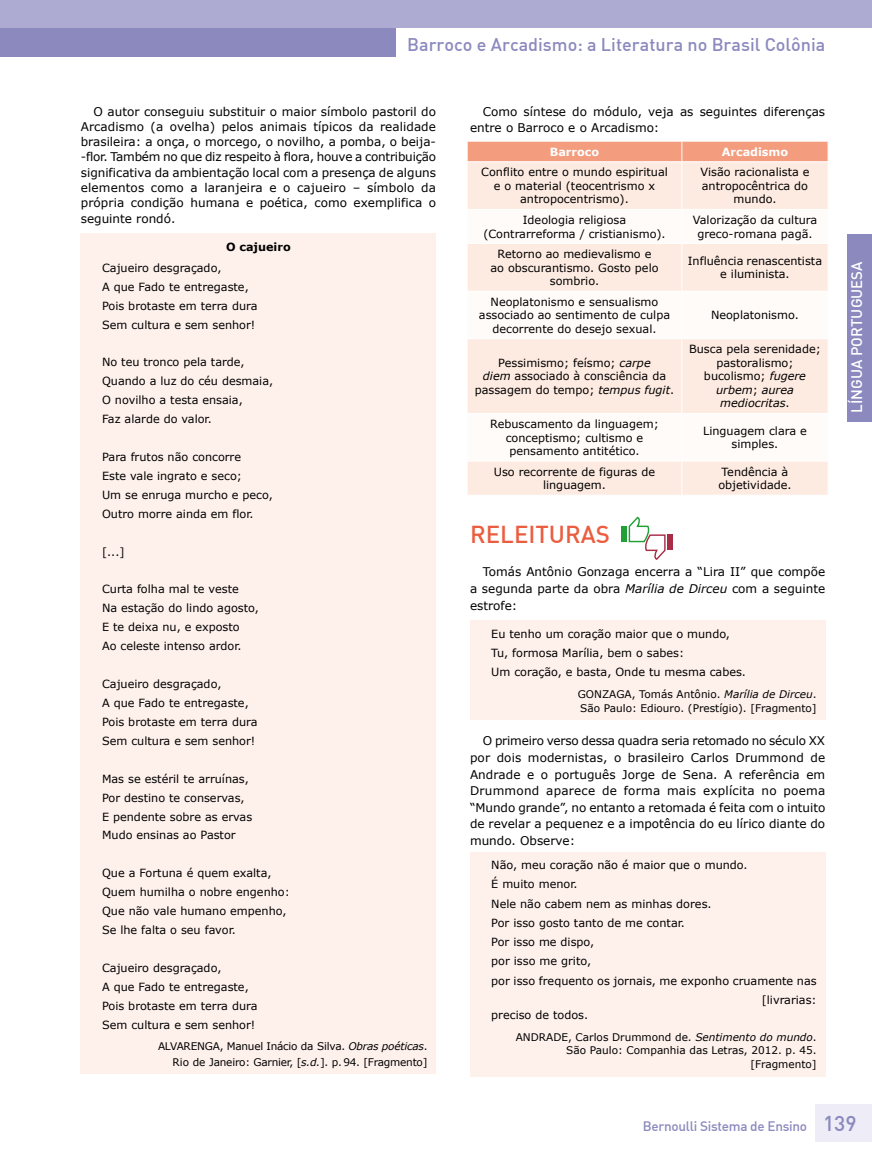
<style>
.page{position:relative;width:872px;height:1170px;background:#fff}
.page>*{position:absolute;margin:0;border:0;box-sizing:border-box;transform-origin:0 0}
.t1{font:500 24px "DIN";color:#eb5d40}
.t2{font:500 18px "DIN";color:#8b89be}
.t3{font:500 15px "DIN";color:#fff}
.t4{font:500 13.5px "DIN Alternate";letter-spacing:-.02em;color:#8b89be}
.t5{font:12px/16.6px "Verdana";color:#000;text-align:justify}
.t6{font:11.25px/18.9px "Verdana";color:#000;text-align:center}
.t7{font:700 11.25px "Verdana";color:#fff}
.t8{font:700 11.25px "Verdana";color:#000}
.t9{font:10.5px/13.5px "Verdana";color:#000}
.t10{font:10.5px/15.3px "Verdana";letter-spacing:-.02em;color:#000;text-align:right}
.s1{font-style:italic}
.s2{font-family:"DIN";font-size:21px}
</style>
<div class="page">
<div style="left:0;top:28px;width:673px;height:28px;background:#8b89be"></div>
<div style="left:0;top:0;width:872px;height:28px;background:#adabd2"></div>
<div style="left:847px;top:234px;width:25px;height:187px;background:#8b89be"></div>
<div style="left:815px;top:1104px;width:57px;height:37px;background:#edecf7"></div>
<div style="left:81px;top:233px;width:355px;height:841px;background:#fef1ec"></div>
<div style="left:468px;top:162px;width:359px;height:333px;background:#fdeae1"></div>
<svg style="left:468px;top:210px;width:359px;height:250px"></svg>
<hr style="left:681px;top:162px;width:1px;height:47px;background:#fff">
<hr style="left:681px;top:210px;width:1px;height:33px;background:#fff">
<hr style="left:681px;top:244px;width:1px;height:47px;background:#fff">
<hr style="left:681px;top:291px;width:1px;height:47px;background:#fff">
<hr style="left:681px;top:339px;width:1px;height:74px;background:#fff">
<hr style="left:681px;top:414px;width:1px;height:46px;background:#fff">
<hr style="left:681px;top:461px;width:1px;height:34px;background:#fff">
<hr style="left:467px;top:209px;width:215px;height:1px;background:#fff">
<hr style="left:682px;top:209px;width:146px;height:1px;background:#fff">
<hr style="left:467px;top:243px;width:215px;height:1px;background:#fff">
<hr style="left:682px;top:243px;width:146px;height:1px;background:#fff">
<hr style="left:467px;top:291px;width:215px;height:1px;background:#fff">
<hr style="left:682px;top:291px;width:146px;height:1px;background:#fff">
<hr style="left:467px;top:338px;width:215px;height:1px;background:#fff">
<hr style="left:682px;top:338px;width:146px;height:1px;background:#fff">
<hr style="left:467px;top:413px;width:215px;height:1px;background:#fff">
<hr style="left:682px;top:413px;width:146px;height:1px;background:#fff">
<hr style="left:467px;top:460px;width:215px;height:1px;background:#fff">
<hr style="left:682px;top:460px;width:146px;height:1px;background:#fff">
<div style="left:467px;top:141px;width:361px;height:20px;background:#f49c7e"></div>
<div style="left:470px;top:620px;width:355px;height:100px;background:#fef1ec"></div>
<div style="left:470px;top:851px;width:355px;height:225px;background:#fef1ec"></div>
<div style="left:621px;top:526px;width:6px;height:16px;background:#22a038"></div>
<svg style="left:628px;top:517px;width:38px;height:43px"></svg>
<div style="left:667px;top:534px;width:6px;height:16px;background:#a92d47"></div>
<div style="left:396px;top:28px;width:476px;height:29px;background:#fff"></div>
<h2 class="t2" style="left:407px;top:33px;width:420px">Barroco e Arcadismo: a Literatura no Brasil Colônia</h2>
<p class="t5" style="left:81px;top:103px;width:357px;line-height:15.3px;text-indent:13px">O autor conseguiu substituir o maior símbolo pastoril do Arcadismo (a ovelha) pelos animais típicos da realidade brasileira: a onça, o morcego, o novilho, a pomba, o beija--flor. Também no que diz respeito à flora, houve a contribuição significativa da ambientação local com a presença de alguns elementos como a laranjeira e o cajueiro – símbolo da própria condição humana e poética, como exemplifica o seguinte rondó.</p>
<p class="t8" style="left:226px;top:239px;width:66px">O cajueiro</p>
<p class="t6" style="left:102px;top:258px;width:157px;text-align:left">Cajueiro desgraçado,<br>A que Fado te entregaste,<br>Pois brotaste em terra dura<br>Sem cultura e sem senhor!</p>
<p class="t6" style="left:102px;top:353px;width:173px;text-align:left">No teu tronco pela tarde,<br>Quando a luz do céu desmaia,<br>O novilho a testa ensaia,<br>Faz alarde do valor.</p>
<p class="t6" style="left:102px;top:447px;width:172px;text-align:left">Para frutos não concorre<br>Este vale ingrato e seco;<br>Um se enruga murcho e peco,<br>Outro morre ainda em flor.</p>
<p class="t6" style="left:102px;top:542px;width:24px">[...]</p>
<p class="t6" style="left:102px;top:579px;width:158px;text-align:left">Curta folha mal te veste<br>Na estação do lindo agosto,<br>E te deixa nu, e exposto<br>Ao celeste intenso ardor.</p>
<p class="t6" style="left:102px;top:674px;width:157px;text-align:left">Cajueiro desgraçado,<br>A que Fado te entregaste,<br>Pois brotaste em terra dura<br>Sem cultura e sem senhor!</p>
<p class="t6" style="left:102px;top:769px;width:152px;text-align:left">Mas se estéril te arruínas,<br>Por destino te conservas,<br>E pendente sobre as ervas<br>Mudo ensinas ao Pastor</p>
<p class="t6" style="left:102px;top:863px;width:189px;text-align:left">Que a Fortuna é quem exalta,<br>Quem humilha o nobre engenho:<br>Que não vale humano empenho,<br>Se lhe falta o seu favor.</p>
<p class="t6" style="left:102px;top:958px;width:157px;text-align:left">Cajueiro desgraçado,<br>A que Fado te entregaste,<br>Pois brotaste em terra dura<br>Sem cultura e sem senhor!</p>
<p class="t10" style="left:158px;top:1038px;width:271px">ALVARENGA, Manuel Inácio da Silva. <span class="s1">Obras poéticas</span>.<br>Rio de Janeiro: Garnier, [<span class="s1">s.d.</span>]. p. 94. [Fragmento]</p>
<p class="t5" style="left:470px;top:103px;width:357px;text-indent:13px">Como síntese do módulo, veja as seguintes diferenças entre o Barroco e o Arcadismo:</p>
<p class="t7" style="left:550px;top:144px;width:51px">Barroco</p>
<p class="t7" style="left:721px;top:144px;width:68px">Arcadismo</p>
<p class="t6" style="left:481px;top:165px;width:188px;line-height:13.5px">Conflito entre o mundo espiritual e o material (teocentrismo x antropocentrismo).</p>
<p class="t6" style="left:700px;top:165px;width:111px;line-height:13.5px">Visão racionalista e antropocêntrica do mundo.</p>
<p class="t6" style="left:483px;top:213px;width:184px;line-height:13.5px">Ideologia religiosa (Contrarreforma / cristianismo).</p>
<p class="t6" style="left:692px;top:213px;width:126px;line-height:13.5px">Valorização da cultura greco-romana pagã.</p>
<p class="t6" style="left:490px;top:247px;width:170px;line-height:13.5px">Retorno ao medievalismo e ao obscurantismo. Gosto pelo sombrio.</p>
<p class="t6" style="left:688px;top:254px;width:136px;line-height:13.5px">Influência renascentista e iluminista.</p>
<p class="t6" style="left:479px;top:295px;width:193px;line-height:13.5px">Neoplatonismo e sensualismo associado ao sentimento de culpa decorrente do desejo sexual.</p>
<p class="t6" style="left:711px;top:305px;width:89px">Neoplatonismo.</p>
<p class="t6" style="left:475px;top:356px;width:201px;line-height:13.5px">Pessimismo; feísmo; <span class="s1">carpe<br>diem</span> associado à consciência da passagem do tempo; <span class="s1">tempus fugit</span>.</p>
<p class="t6" style="left:689px;top:342px;width:133px;line-height:13.5px">Busca pela serenidade; pastoralismo; bucolismo; <span class="s1">fugere urbem</span>; <span class="s1">aurea mediocritas</span>.</p>
<p class="t6" style="left:490px;top:417px;width:170px;line-height:13.5px">Rebuscamento da linguagem; conceptismo; cultismo e pensamento antitético.</p>
<p class="t6" style="left:703px;top:424px;width:105px;line-height:13.5px">Linguagem clara e simples.</p>
<p class="t6" style="left:494px;top:464px;width:163px;line-height:13.5px">Uso recorrente de figuras de linguagem.</p>
<p class="t6" style="left:718px;top:464px;width:75px;line-height:13.5px;text-align:left">Tendência à objetividade.</p>
<h1 class="t1" style="left:470px;top:518px;width:142px">RELEITURAS</h1>
<p class="t5" style="left:470px;top:563px;width:357px;text-indent:13px">Tomás Antônio Gonzaga encerra a “Lira II” que compõe a segunda parte da obra <span class="s1">Marília de Dirceu</span> com a seguinte estrofe:</p>
<p class="t6" style="left:491px;top:624px;width:256px;text-align:left">Eu tenho um coração maior que o mundo,<br>Tu, formosa Marília, bem o sabes:<br>Um coração, e basta, Onde tu mesma cabes.</p>
<p class="t9" style="left:578px;top:687px;width:240px">GONZAGA, Tomás Antônio. <span class="s1">Marília de Dirceu</span>.<br>São Paulo: Ediouro. (Prestígio). [Fragmento]</p>
<p class="t5" style="left:470px;top:732px;width:357px;text-indent:13px">O primeiro verso dessa quadra seria retomado no século XX por dois modernistas, o brasileiro Carlos Drummond de Andrade e o português Jorge de Sena. A referência em Drummond aparece de forma mais explícita no poema “Mundo grande”, no entanto a retomada é feita com o intuito de revelar a pequenez e a impotência do eu lírico diante do mundo. Observe:</p>
<p class="t6" style="left:491px;top:855px;width:258px">Não, meu coração não é maior que o mundo.</p>
<p class="t6" style="left:491px;top:874px;width:88px">É muito menor.</p>
<p class="t6" style="left:491px;top:893px;width:222px">Nele não cabem nem as minhas dores.</p>
<p class="t6" style="left:491px;top:913px;width:195px">Por isso gosto tanto de me contar.</p>
<p class="t6" style="left:491px;top:932px;width:105px">Por isso me dispo,</p>
<p class="t6" style="left:491px;top:951px;width:101px">por isso me grito,</p>
<p class="t6" style="left:491px;top:970px;width:327px">por isso frequento os jornais, me exponho cruamente nas</p>
<p class="t6" style="left:761px;top:990px;width:56px">[livrarias:</p>
<p class="t6" style="left:491px;top:1005px;width:98px">preciso de todos.</p>
<p class="t9" style="left:516px;top:1030px;width:302px;text-align:right">ANDRADE, Carlos Drummond de. <span class="s1">Sentimento do mundo</span>.<br>São Paulo: Companhia das Letras, 2012. p. 45. [Fragmento]</p>
<h3 class="t3" style="left:847px;top:412px;width:153px;rotate:-90deg">LÍNGUA PORTUGUESA</h3>
<p class="t4" style="left:643px;top:1117px;width:215px">Bernoulli Sistema de Ensino <span class="s2">139</span></p>
</div>
